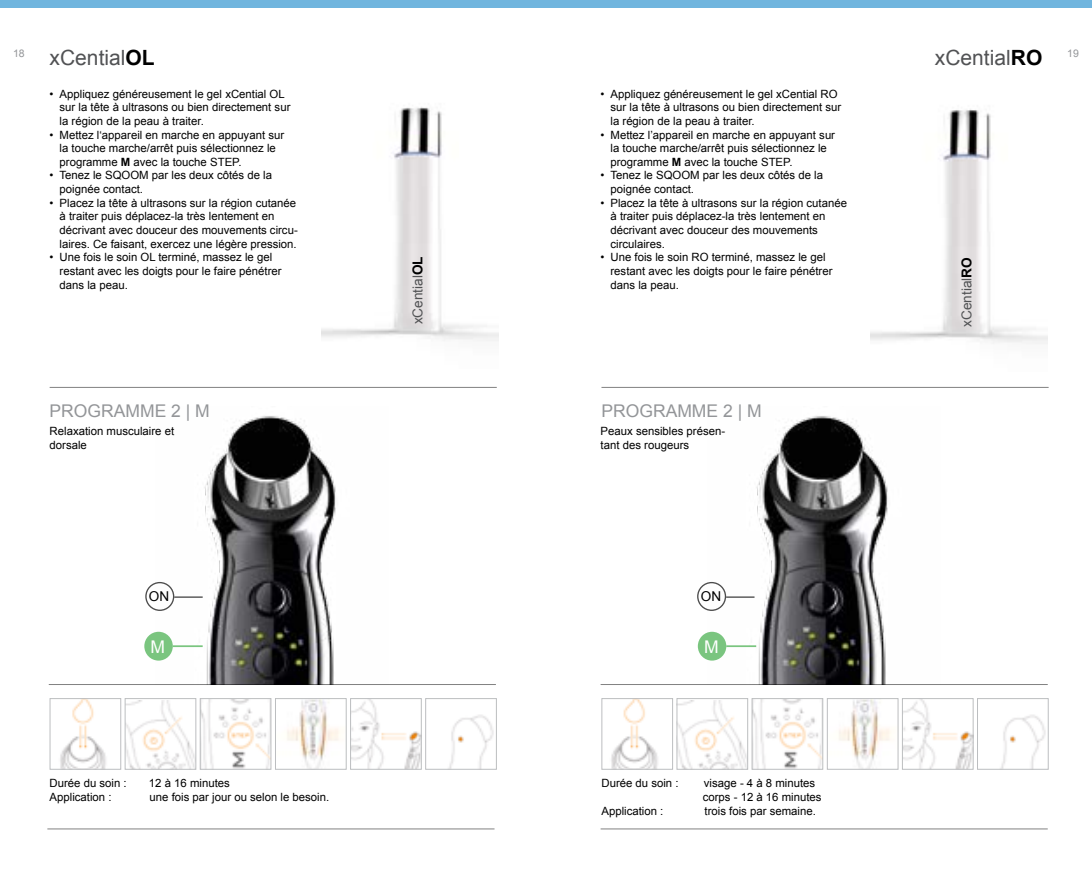
<style>
.page{position:relative;width:1092px;height:893px;background:#fff}
.page>*{position:absolute;margin:0;border:0;box-sizing:border-box;transform-origin:0 0}
.t1{font:21px "Arial";color:#515254}
.t2{font:17.5px "Arial";color:#939598}
.t3{font:17.5px "Arial";color:#fff}
.t4{font:13.65px "Arial";color:#515254}
.t5{font:13.47px "Arial";color:#000}
.t6{font:11.38px/13.7px "Arial";color:#000}
.t7{font:10.5px "Arial";color:#939598}
.s1{font-weight:700;color:#000}
.s2{font-weight:700}
</style>
<div class="page">
<img style="left:157px;top:416px;width:179px;height:268px">
<hr style="left:49px;top:684px;width:447px;height:1px;background:#000">
<div style="left:146px;top:583px;width:28px;height:27px;background:#fff;border-radius:50%"></div>
<div style="left:145px;top:582px;width:29px;height:29px;border:1px solid #000;border-radius:50%"></div>
<hr style="left:174px;top:596px;width:29px;height:2px;background:#000">
<hr style="left:173px;top:645px;width:30px;height:2px;background:#41ad49">
<div style="left:144px;top:632px;width:29px;height:29px;background:#7ac57f;border-radius:50%"></div>
<hr style="left:47px;top:828px;width:447px;height:1px;background:#000">
<img style="left:60px;top:700px;width:46px;height:67px">
<div style="left:50px;top:698px;width:71px;height:71px;border:1px solid #bcbec0"></div>
<img style="left:127px;top:700px;width:67px;height:67px">
<div style="left:125px;top:698px;width:71px;height:71px;border:1px solid #bcbec0"></div>
<img style="left:202px;top:700px;width:67px;height:67px">
<div style="left:200px;top:698px;width:71px;height:71px;border:1px solid #bcbec0"></div>
<img style="left:287px;top:700px;width:53px;height:67px">
<div style="left:275px;top:698px;width:71px;height:71px;border:1px solid #bcbec0"></div>
<img style="left:449px;top:715px;width:45px;height:52px">
<div style="left:425px;top:698px;width:71px;height:71px;border:1px solid #bcbec0"></div>
<img style="left:352px;top:700px;width:67px;height:67px">
<div style="left:350px;top:698px;width:71px;height:71px;border:1px solid #bcbec0"></div>
<hr style="left:50px;top:387px;width:447px;height:1px;background:#000">
<img style="left:707px;top:416px;width:181px;height:268px">
<hr style="left:600px;top:684px;width:447px;height:1px;background:#000">
<div style="left:697px;top:583px;width:28px;height:27px;background:#fff;border-radius:50%"></div>
<div style="left:697px;top:582px;width:29px;height:29px;border:1px solid #000;border-radius:50%"></div>
<hr style="left:726px;top:596px;width:28px;height:2px;background:#000">
<img style="left:611px;top:700px;width:47px;height:67px">
<div style="left:601px;top:698px;width:71px;height:71px;border:1px solid #bcbec0"></div>
<img style="left:678px;top:700px;width:67px;height:67px">
<div style="left:676px;top:698px;width:71px;height:71px;border:1px solid #bcbec0"></div>
<img style="left:753px;top:700px;width:67px;height:67px">
<div style="left:751px;top:698px;width:71px;height:71px;border:1px solid #bcbec0"></div>
<img style="left:839px;top:700px;width:52px;height:67px">
<div style="left:827px;top:698px;width:71px;height:71px;border:1px solid #bcbec0"></div>
<img style="left:1001px;top:715px;width:45px;height:52px">
<div style="left:977px;top:698px;width:71px;height:71px;border:1px solid #bcbec0"></div>
<img style="left:904px;top:700px;width:67px;height:67px">
<div style="left:902px;top:698px;width:71px;height:71px;border:1px solid #bcbec0"></div>
<hr style="left:601px;top:387px;width:447px;height:1px;background:#000">
<hr style="left:600px;top:828px;width:447px;height:1px;background:#000">
<img style="left:321px;top:107px;width:178px;height:234px">
<img style="left:870px;top:109px;width:177px;height:235px">
<hr style="left:726px;top:645px;width:30px;height:2px;background:#41ad49">
<svg style="left:697px;top:632px;width:29px;height:29px"></svg>
<div style="left:0;top:0;width:1091px;height:7px;background:#70b5de"></div>
<p class="t7" style="left:13px;top:47px;width:13px">18</p>
<h1 class="t1" style="left:934px;top:44px;width:145px">xCential<span class="s1">RO</span> <sup>19</sup></h1>
<h1 class="t1" style="left:50px;top:44px;width:107px">xCential<span class="s1">OL</span></h1>
<p class="t6" style="left:60px;top:87px;width:232px;text-indent:-10px">• Appliquez généreusement le gel xCential OL sur la tête à ultrasons ou bien directement sur la région de la peau à traiter.</p>
<p class="t6" style="left:60px;top:128px;width:226px;text-indent:-10px">• Mettez l‘appareil en marche en appuyant sur la touche marche/arrêt puis sélectionnez le programme <span class="s2">M</span> avec la touche STEP.</p>
<p class="t6" style="left:60px;top:169px;width:214px;text-indent:-10px">• Tenez le SQOOM par les deux côtés de la poignée contact.</p>
<p class="t6" style="left:60px;top:196px;width:240px;text-indent:-10px">• Placez la tête à ultrasons sur la région cutanée à traiter puis déplacez-la très lentement en décrivant avec douceur des mouvements circu&shy;laires. Ce faisant, exercez une légère pression.</p>
<p class="t6" style="left:60px;top:251px;width:223px;text-indent:-10px">• Une fois le soin OL terminé, massez le gel restant avec les doigts pour le faire pénétrer dans la peau.</p>
<h2 class="t2" style="left:50px;top:400px;width:162px">PROGRAMME 2 | M</h2>
<p class="t6" style="left:610px;top:87px;width:232px;text-indent:-10px">• Appliquez généreusement le gel xCential RO sur la tête à ultrasons ou bien directement sur la région de la peau à traiter.</p>
<p class="t6" style="left:610px;top:128px;width:226px;text-indent:-10px">• Mettez l’appareil en marche en appuyant sur la touche marche/arrêt puis sélectionnez le programme <span class="s2">M</span> avec la touche STEP.</p>
<p class="t6" style="left:610px;top:169px;width:214px;text-indent:-10px">• Tenez le SQOOM par les deux côtés de la poignée contact.</p>
<p class="t6" style="left:610px;top:196px;width:238px;text-indent:-10px">• Placez la tête à ultrasons sur la région cutanée à traiter puis déplacez-la très lentement en décrivant avec douceur des mouvements circulaires.</p>
<p class="t6" style="left:610px;top:251px;width:223px;text-indent:-10px">• Une fois le soin RO terminé, massez le gel restant avec les doigts pour le faire pénétrer dans la peau.</p>
<p class="t4" style="left:409px;top:324px;width:70px;rotate:-90deg">xCential<span class="s1">OL</span></p>
<p class="t4" style="left:957px;top:327px;width:71px;rotate:-90deg">xCential<span class="s1">RO</span></p>
<h2 class="t2" style="left:601px;top:399px;width:162px">PROGRAMME 2 | M</h2>
<p class="t6" style="left:50px;top:424px;width:126px">Relaxation musculaire et dorsale</p>
<p class="t6" style="left:600px;top:424px;width:126px">Peaux sensibles présen&shy;tant des rougeurs</p>
<p class="t5" style="left:149px;top:588px;width:22px">ON</p>
<h2 class="t3" style="left:150px;top:635px;width:16px">M</h2>
<p class="t6" style="left:50px;top:777px;width:79px">Durée du soin :</p>
<p class="t6" style="left:149px;top:777px;width:82px">12 à 16 minutes</p>
<p class="t6" style="left:50px;top:790px;width:63px">Application :</p>
<p class="t6" style="left:150px;top:790px;width:181px">une fois par jour ou selon le besoin.</p>
<p class="t5" style="left:700px;top:588px;width:22px">ON</p>
<h2 class="t3" style="left:704px;top:635px;width:16px">M</h2>
<p class="t6" style="left:601px;top:777px;width:79px">Durée du soin :</p>
<p class="t6" style="left:702px;top:777px;width:120px">visage - 4 à 8 minutes corps - 12 à 16 minutes</p>
<p class="t6" style="left:601px;top:804px;width:63px">Application :</p>
<p class="t6" style="left:704px;top:804px;width:113px">trois fois par semaine.</p>
</div>
